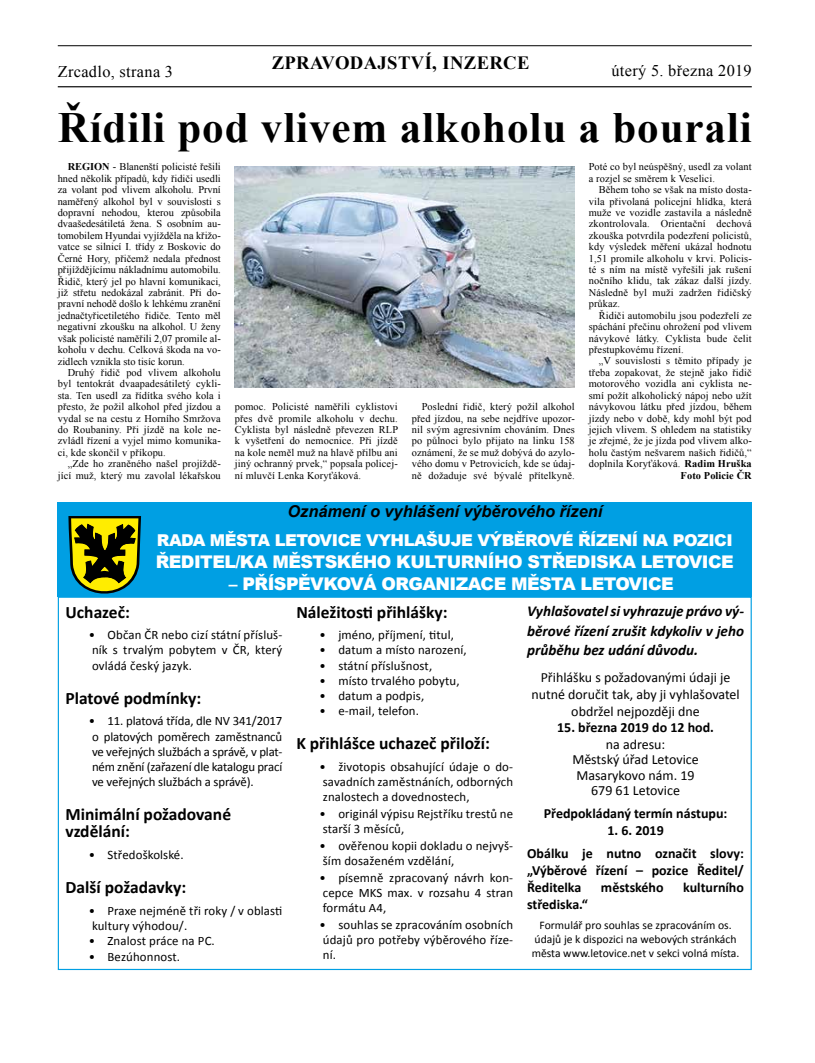
<style>
.page{position:relative;width:815px;height:1063px;background:#fff}
.page>*{position:absolute;margin:0;border:0;box-sizing:border-box;transform-origin:0 0}
.t1{font:700 43.12px "Times New Roman";letter-spacing:.02em;color:#000}
.t2{font:700 18.62px "Times New Roman";letter-spacing:.02em;color:#000}
.t3{font:700 17.5px/17.5px "Calibri";color:#000}
.t4{font:900 17.5px "Arial";letter-spacing:-.03em;color:#fff}
.t5{font:900 16.38px "Arial";letter-spacing:-.03em;color:#fff}
.t6{font:italic 700 16.38px "Arial";color:#000}
.t7{font:16.38px "Times New Roman";letter-spacing:.02em;color:#000}
.t8{font:italic 700 15.12px/19.9px "Calibri";color:#000;text-align:justify}
.t9{font:700 14px/23.4px "Calibri";color:#000;text-align:center}
.t10{font:14px/15.1px "Calibri";color:#000;text-align:center}
.t11{font:12.88px/15.1px "Calibri";letter-spacing:.01em;color:#000;text-align:justify}
.t12{font:11.62px/14px "Calibri";color:#000;text-align:center}
.t13{font:10.38px/11.4px "Times New Roman";letter-spacing:.01em;color:#000;text-align:justify}
.s1{font-weight:700}
</style>
<div class="page">
<hr style="left:58px;top:86px;width:694px;height:1px;background:#000">
<hr style="left:58px;top:45px;width:694px;height:1px;background:#000">
<div style="left:58px;top:502px;width:694px;height:94px;background:#009fe3"></div>
<svg style="left:68px;top:516px;width:73px;height:78px;background:#6a761b"></svg>
<img style="left:235px;top:166px;width:340px;height:221px">
<h2 class="t2" style="left:272px;top:50px;width:259px">ZPRAVODAJSTVÍ, INZERCE</h2>
<h3 class="t7" style="left:611px;top:59px;width:142px">úterý 5. března 2019</h3>
<h1 class="t1" style="left:58px;top:98px;width:696px">Řídili pod vlivem alkoholu a bourali</h1>
<h3 class="t7" style="left:58px;top:60px;width:117px">Zrcadlo, strana 3</h3>
<p class="t13" style="left:58px;top:161px;width:165px;text-indent:10px"><span class="s1">REGION</span> - Blanenští policisté řešili hned několik případů, kdy řidiči usedli za volant pod vlivem alkoholu. První naměřený alkohol byl v souvislosti s dopravní nehodou, kterou způsobila dvaašedesátiletá žena. S osobním au&shy;tomobilem Hyundai vyjížděla na křižo&shy;vatce se silnicí I. třídy z Boskovic do Černé Hory, přičemž nedala přednost přijíždějícímu nákladnímu automobilu.<br>Řidič, který jel po hlavní komunikaci, již střetu nedokázal zabránit. Při do&shy;pravní nehodě došlo k lehkému zranění jednačtyřicetiletého řidiče. Tento měl negativní zkoušku na alkohol. U ženy však policisté naměřili 2,07 promile al&shy;koholu v dechu. Celková škoda na vo&shy;zidlech vznikla sto tisíc korun.</p>
<p class="t13" style="left:58px;top:367px;width:165px;text-indent:10px">Druhý řidič pod vlivem alkoholu byl tentokrát dvaapadesátiletý cykli&shy;sta. Ten usedl za řídítka svého kola i přesto, že požil alkohol před jízdou a vydal se na cestu z Horního Smržova do Roubaniny. Při jízdě na kole ne&shy;zvládl řízení a vyjel mimo komunika&shy;ci, kde skončil v příkopu.</p>
<p class="t13" style="left:58px;top:458px;width:165px;text-align:right">„Zde ho zraněného našel projíždě&shy;jící muž, který mu zavolal lékařskou</p>
<p class="t13" style="left:235px;top:401px;width:165px">pomoc. Policisté naměřili cyklistovi přes dvě promile alkoholu v dechu.<br>Cyklista byl následně převezen RLP k vyšetření do nemocnice. Při jízdě na kole neměl muž na hlavě přilbu ani jiný ochranný prvek,“ popsala policej&shy;ní mluvčí Lenka Koryťáková.</p>
<p class="t13" style="left:412px;top:401px;width:165px;text-indent:10px">Poslední řidič, který požil alkohol před jízdou, na sebe nejdříve upozor&shy;nil svým agresivním chováním. Dnes po půlnoci bylo přijato na linku 158 oznámení, že se muž dobývá do azylo&shy;vého domu v Petrovicích, kde se údaj&shy;ně dožaduje své bývalé přítelkyně.</p>
<p class="t13" style="left:589px;top:161px;width:165px">Poté co byl neúspěšný, usedl za volant a rozjel se směrem k Veselici.</p>
<p class="t13" style="left:589px;top:184px;width:165px;text-indent:10px">Během toho se však na místo dosta&shy;vila přivolaná policejní hlídka, která muže ve vozidle zastavila a následně zkontrolovala. Orientační dechová zkouška potvrdila podezření policistů, kdy výsledek měření ukázal hodnotu 1,51 promile alkoholu v krvi. Policis&shy;té s ním na místě vyřešili jak rušení nočního klidu, tak zákaz další jízdy.<br>Následně byl muži zadržen řidičský průkaz.</p>
<p class="t13" style="left:589px;top:309px;width:165px;text-indent:10px">Řidiči automobilu jsou podezřelí ze spáchání přečinu ohrožení pod vlivem návykové látky. Cyklista bude čelit přestupkovému řízení.</p>
<p class="t13" style="left:589px;top:355px;width:165px;text-align:right">„V souvislosti s těmito případy je třeba zopakovat, že stejně jako řidič motorového vozidla ani cyklista ne&shy;smí požít alkoholický nápoj nebo užít návykovou látku před jízdou, během jízdy nebo v době, kdy mohl být pod jejich vlivem. S ohledem na statistiky je zřejmé, že je jízda pod vlivem alko&shy;holu častým nešvarem našich řidičů,“ doplnila Koryťáková. <span class="s1">Radim Hruška Foto Policie ČR</span></p>
<h3 class="t6" style="left:287px;top:500px;width:316px">Oznámení o vyhlášení výběrového řízení</h3>
<h3 class="t5" style="left:157px;top:528px;width:577px">RADA MĚSTA LETOVICE VYHLAŠUJE VÝBĚROVÉ ŘÍZENÍ NA POZICI</h3>
<h3 class="t4" style="left:156px;top:549px;width:580px">ŘEDITEL/KA MĚSTSKÉHO KULTURNÍHO STŘEDISKA LETOVICE</h3>
<h3 class="t4" style="left:229px;top:571px;width:446px">– PŘÍSPĚVKOVÁ ORGANIZACE MĚSTA LETOVICE</h3>
<h3 class="t3" style="left:66px;top:602px;width:66px">Uchazeč:</h3>
<p class="t11" style="left:89px;top:627px;width:195px">• Občan ČR nebo cizí státní přísluš&shy;ník s trvalým pobytem v ČR, který ovládá český jazyk.</p>
<h3 class="t3" style="left:66px;top:688px;width:137px">Platové podmínky:</h3>
<p class="t11" style="left:89px;top:713px;width:195px">• 11. platová třída, dle NV 341/2017 o platových poměrech zaměstnanců ve veřejných službách a správě, v plat&shy;ném znění (zařazení dle katalogu prací ve veřejných službách a správě).</p>
<h3 class="t3" style="left:66px;top:805px;width:167px">Minimální požadované vzdělání:</h3>
<p class="t11" style="left:89px;top:847px;width:97px">• Středoškolské.</p>
<h3 class="t3" style="left:66px;top:878px;width:122px">Další požadavky:</h3>
<p class="t11" style="left:89px;top:903px;width:195px">• Praxe nejméně tři roky / v oblasti kultury výhodou/.</p>
<p class="t11" style="left:89px;top:933px;width:128px">• Znalost práce na PC.</p>
<p class="t11" style="left:89px;top:948px;width:93px">• Bezúhonnost.</p>
<h3 class="t3" style="left:296px;top:602px;width:153px">Náležitosti přihlášky:</h3>
<p class="t11" style="left:319px;top:627px;width:136px">• jméno, příjmení, titul,</p>
<p class="t11" style="left:319px;top:642px;width:149px">• datum a místo narození,</p>
<p class="t11" style="left:319px;top:657px;width:114px">• státní příslušnost,</p>
<p class="t11" style="left:319px;top:673px;width:142px">• místo trvalého pobytu,</p>
<p class="t11" style="left:319px;top:688px;width:106px">• datum a podpis,</p>
<p class="t11" style="left:319px;top:703px;width:101px">• e-mail, telefon.</p>
<h3 class="t3" style="left:296px;top:734px;width:195px">K přihlášce uchazeč přiloží:</h3>
<p class="t11" style="left:319px;top:759px;width:195px">• životopis obsahující údaje o do&shy;savadních zaměstnáních, odborných znalostech a dovednostech,</p>
<p class="t11" style="left:319px;top:806px;width:195px">• originál výpisu Rejstříku trestů ne starší 3 měsíců,</p>
<p class="t11" style="left:319px;top:838px;width:195px">• ověřenou kopii dokladu o nejvyš&shy;ším dosaženém vzdělání,</p>
<p class="t11" style="left:319px;top:870px;width:195px">• písemně zpracovaný návrh kon&shy;cepce MKS max. v rozsahu 4 stran formátu A4,</p>
<p class="t11" style="left:319px;top:917px;width:195px">• souhlas se zpracováním osobních údajů pro potřeby výběrového říze&shy;ní.</p>
<h3 class="t8" style="left:527px;top:600px;width:218px">Vyhlašovatel si vyhrazuje právo vý&shy;běrové řízení zrušit kdykoliv v jeho průběhu bez udání důvodu.</h3>
<h3 class="t10" style="left:531px;top:669px;width:210px;line-height:16.8px">Přihlášku s požadovanými údaji je nutné doručit tak, aby ji vyhlašovatel obdržel nejpozději dne</h3>
<h3 class="t9" style="left:557px;top:716px;width:158px">15. března 2019 do 12 hod.</h3>
<h3 class="t10" style="left:572px;top:737px;width:128px">na adresu:<br>Městský úřad Letovice<br>Masarykovo nám. 19<br>679 61 Letovice</h3>
<h3 class="t9" style="left:544px;top:801px;width:185px">Předpokládaný termín nástupu:</h3>
<h3 class="t9" style="left:527px;top:818px;width:218px">1. 6. 2019<br>Obálku je nutno označit slovy:</h3>
<h3 class="t9" style="left:527px;top:862px;width:218px;line-height:16.8px;text-align:left">„Výběrové řízení – pozice Ředitel/<br>Ředitelka</h3>
<h3 class="t9" style="left:601px;top:875px;width:64px">městského</h3>
<h3 class="t9" style="left:683px;top:875px;width:62px">kulturního</h3>
<h3 class="t9" style="left:527px;top:892px;width:62px">střediska.“</h3>
<p class="t12" style="left:532px;top:918px;width:209px">Formulář pro souhlas se zpracováním os. údajů je k dispozici na webových stránkách města www.letovice.net v sekci volná místa.</p>
</div>
